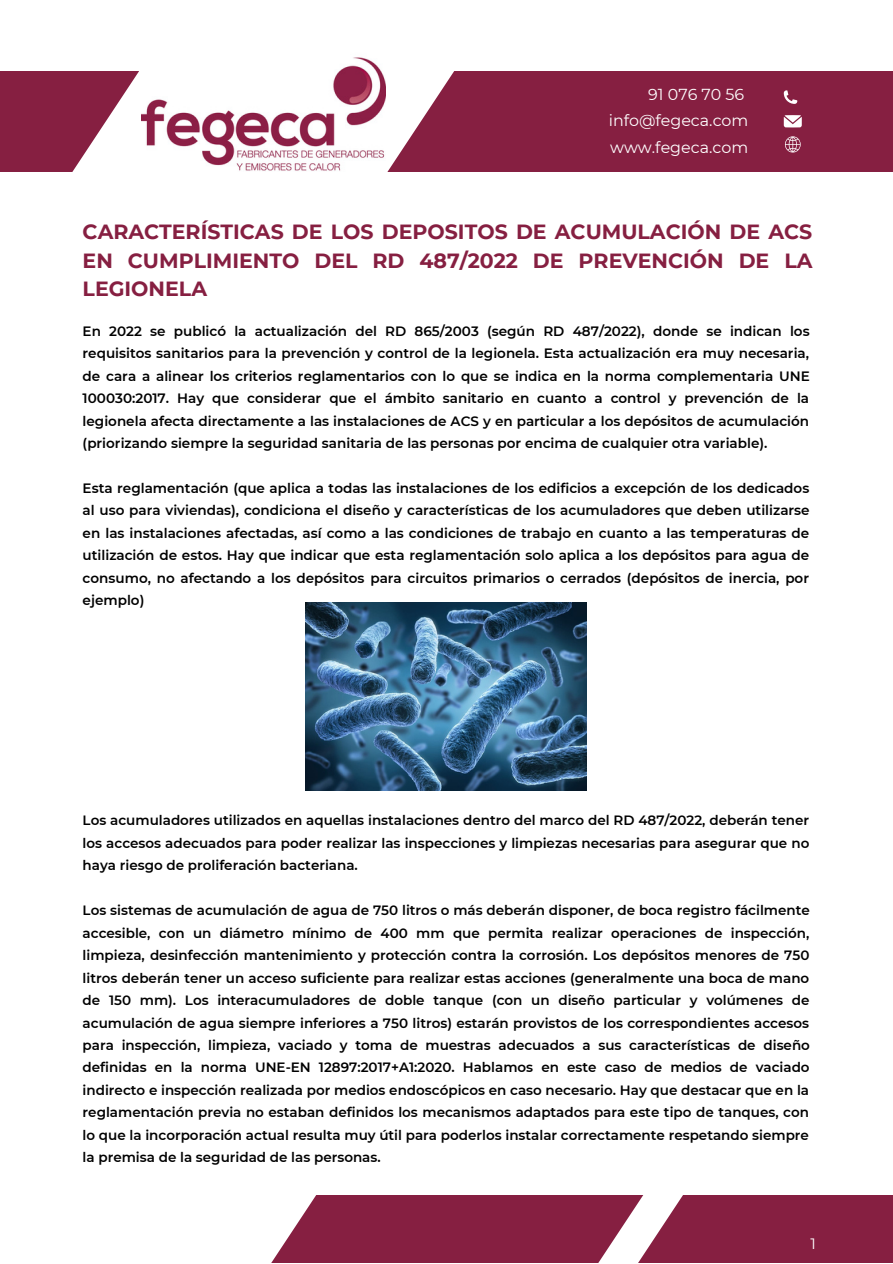
<style>
.page{position:relative;width:893px;height:1264px;background:#fff}
.page>*{position:absolute;margin:0;border:0;box-sizing:border-box;transform-origin:0 0}
.t1{font:700 20.55px/28px "Montserrat";color:#861f41;text-align:justify}
.t2{font:15.9px "Montserrat";color:#fff}
.t3{font:15px "Montserrat";color:#fff}
.t4{font:600 13.5px/22.5px "Montserrat";color:#000;text-align:justify}
.s1{color:#861f41}
</style>
<div class="page">
<div style="left:387px;top:71px;width:505px;height:101px;background:#861f41"></div>
<svg style="left:783px;top:90px;width:14px;height:14px"></svg>
<svg style="left:783px;top:115px;width:18px;height:12px"></svg>
<svg style="left:784px;top:136px;width:16px;height:17px"></svg>
<svg style="left:0;top:71px;width:139px;height:101px;fill:#861f41"></svg>
<div style="left:616px;top:1194px;width:276px;height:68px;background:#861f41"></div>
<svg style="left:272px;top:1194px;width:371px;height:68px"></svg>
<img style="left:141px;top:57px;width:244px;height:114px">
<img style="left:305px;top:602px;width:281px;height:188px">
<p class="t2" style="left:648px;top:85px;width:97px">91 076 70 56</p>
<p class="t2" style="left:608px;top:111px;width:141px">info@fegeca.com</p>
<p class="t2" style="left:610px;top:137px;width:169px">www.fegeca.com <span class="s1">m</span></p>
<p class="t1" style="left:83px;top:218px;width:731px">CARACTERÍSTICAS DE LOS DEPOSITOS DE ACUMULACIÓN DE ACS EN CUMPLIMIENTO DEL RD 487/2022 DE PREVENCIÓN DE LA LEGIONELA</p>
<p class="t4" style="left:83px;top:319px;width:728px">En 2022 se publicó la actualización del RD 865/2003 (según RD 487/2022), donde se indican los requisitos sanitarios para la prevención y control de la legionela. Esta actualización era muy necesaria, de cara a alinear los criterios reglamentarios con lo que se indica en la norma complementaria UNE 100030:2017. Hay que considerar que el ámbito sanitario en cuanto a control y prevención de la legionela afecta directamente a las instalaciones de ACS y en particular a los depósitos de acumulación (priorizando siempre la seguridad sanitaria de las personas por encima de cualquier otra variable).</p>
<p class="t4" style="left:83px;top:477px;width:728px">Esta reglamentación (que aplica a todas las instalaciones de los edificios a excepción de los dedicados al uso para viviendas), condiciona el diseño y características de los acumuladores que deben utilizarse en las instalaciones afectadas, así como a las condiciones de trabajo en cuanto a las temperaturas de utilización de estos. Hay que indicar que esta reglamentación solo aplica a los depósitos para agua de consumo, no afectando a los depósitos para circuitos primarios o cerrados (depósitos de inercia, por ejemplo)</p>
<p class="t4" style="left:83px;top:809px;width:728px">Los acumuladores utilizados en aquellas instalaciones dentro del marco del RD 487/2022, deberán tener los accesos adecuados para poder realizar las inspecciones y limpiezas necesarias para asegurar que no haya riesgo de proliferación bacteriana.</p>
<p class="t4" style="left:83px;top:899px;width:728px">Los sistemas de acumulación de agua de 750 litros o más deberán disponer, de boca registro fácilmente accesible, con un diámetro mínimo de 400 mm que permita realizar operaciones de inspección, limpieza, desinfección mantenimiento y protección contra la corrosión. Los depósitos menores de 750 litros deberán tener un acceso suficiente para realizar estas acciones (generalmente una boca de mano de 150 mm). Los interacumuladores de doble tanque (con un diseño particular y volúmenes de acumulación de agua siempre inferiores a 750 litros) estarán provistos de los correspondientes accesos para inspección, limpieza, vaciado y toma de muestras adecuados a sus características de diseño definidas en la norma UNE-EN 12897:2017+A1:2020. Hablamos en este caso de medios de vaciado indirecto e inspección realizada por medios endoscópicos en caso necesario. Hay que destacar que en la reglamentación previa no estaban definidos los mecanismos adaptados para este tipo de tanques, con lo que la incorporación actual resulta muy útil para poderlos instalar correctamente respetando siempre la premisa de la seguridad de las personas.</p>
<p class="t3" style="left:810px;top:1234px;width:7px">1</p>
</div>
